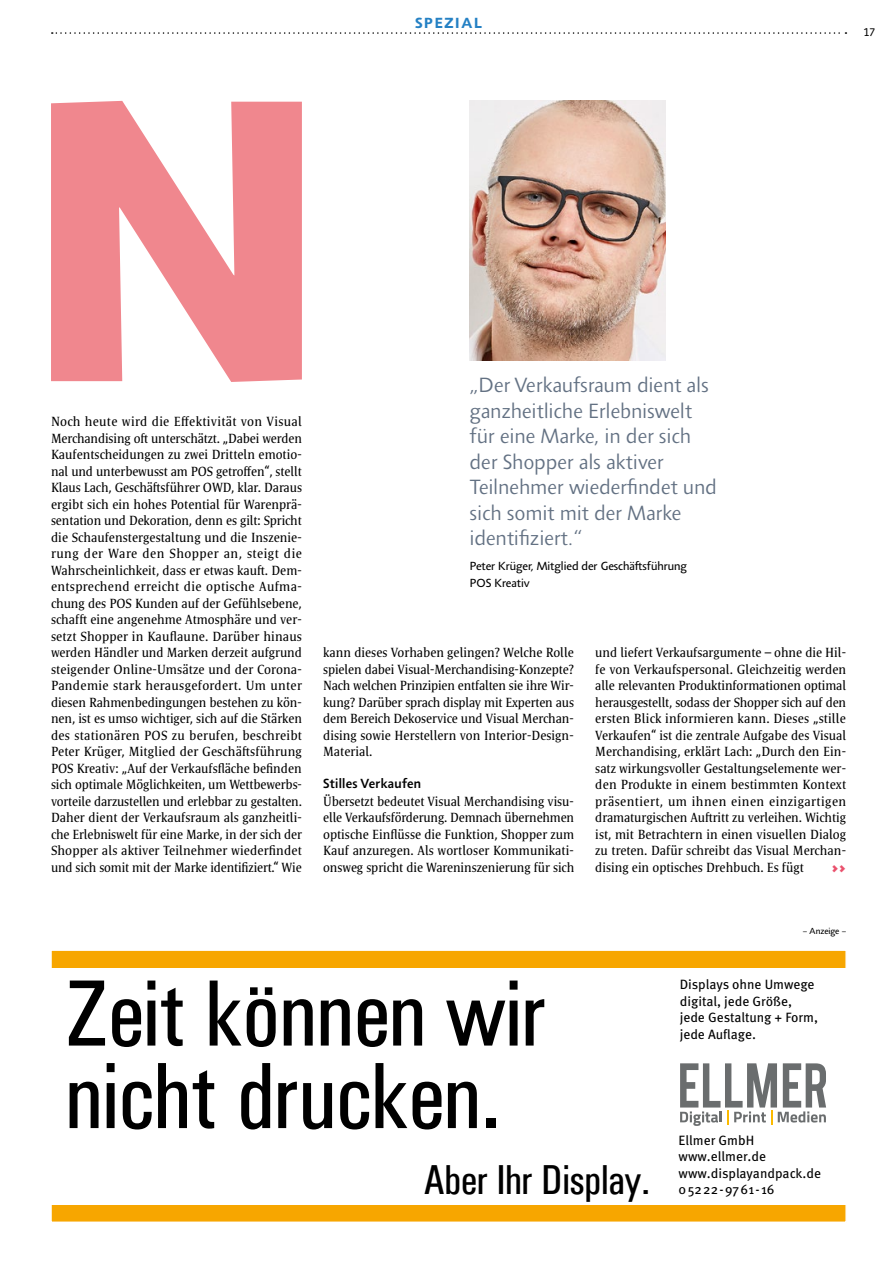
<style>
.page{position:relative;width:893px;height:1263px;background:#fff}
.page>*{position:absolute;margin:0;border:0;box-sizing:border-box;transform-origin:0 0}
.t1{font:94.5px/82.5px "Pt Utah Condensed";letter-spacing:-.015em;color:#000}
.t2{font:42px "Pt Utah Condensed";letter-spacing:-.015em;color:#000}
.t3{font:300 21px/25.5px "Agilita LT Pro";color:#637183}
.t4{font:700 15px "Agilita LT Pro";color:#2581c4}
.t5{font:13.5px/16.5px "Satero Serif LT Pro";color:#000;text-align:justify}
.t6{font:13.5px/16.5px "Meta OT";color:#000}
.t7{font:500 13.5px "Agilita LT Pro";letter-spacing:.02em;color:#000}
.t8{font:900 13.5px "Agilita LT Pro";color:#ea516d}
.t9{font:12px/16.5px "Agilita LT Pro";color:#000}
.t10{font:11.85px "Agilita LT Pro";color:#000}
.t11{font:9px "Agilita LT Pro";color:#000}
</style>
<div class="page">
<img style="left:470px;top:101px;width:195px;height:259px">
<svg style="left:51px;top:101px;width:251px;height:281px;fill:#f0878e"></svg>
<svg style="left:52px;top:32px;width:794px;height:2px"></svg>
<div style="left:51px;top:1205px;width:795px;height:17px;background:#f7a600"></div>
<svg style="left:680px;top:1063px;width:146px;height:63px"></svg>
<div style="left:51px;top:950px;width:795px;height:17px;background:#f7a600"></div>
<div style="left:50px;top:949px;width:797px;height:274px;border:2px solid #fff"></div>
<p class="t4" style="left:415px;top:12px;width:20px">SPEZIA</p>
<p class="t4" style="left:474px;top:12px;width:9px">L</p>
<p class="t10" style="left:864px;top:23px;width:13px">17</p>
<p class="t5" style="left:51px;top:413px;width:253px">Noch heute wird die Effektivität von Visual Merchandising oft unterschätzt. „Dabei werden Kaufentscheidungen zu zwei Dritteln emotio&shy;nal und unterbewusst am POS getroffen“, stellt Klaus Lach, Geschäftsführer OWD, klar. Daraus ergibt sich ein hohes Potential für Warenprä&shy;sentation und Dekoration, denn es gilt: Spricht die Schaufenstergestaltung und die Inszenie&shy;rung der Ware den Shopper an, steigt die Wahrscheinlichkeit, dass er etwas kauft. Dem&shy;entsprechend erreicht die optische Aufma&shy;chung des POS Kunden auf der Gefühlsebene, schafft eine angenehme Atmosphäre und ver&shy;setzt Shopper in Kauflaune. Darüber hinaus werden Händler und Marken derzeit aufgrund steigender Online-Umsätze und der Corona-Pandemie stark herausgefordert. Um unter diesen Rahmenbedingungen bestehen zu kön&shy;nen, ist es umso wichtiger, sich auf die Stärken des stationären POS zu berufen, beschreibt Peter Krüger, Mitglied der Geschäftsführung POS Kreativ: „Auf der Verkaufsfläche befinden sich optimale Möglichkeiten, um Wettbewerbs&shy;vorteile darzustellen und erlebbar zu gestalten.<br>Daher dient der Verkaufsraum als ganzheitli&shy;che Erlebniswelt für eine Marke, in der sich der Shopper als aktiver Teilnehmer wiederfindet und sich somit mit der Marke identifiziert.“ Wie</p>
<h3 class="t3" style="left:470px;top:372px;width:249px">„Der Verkaufsraum dient als ganzheitliche Erlebniswelt für eine Marke, in der sich der Shopper als aktiver<br>Teilnehmer wiederfindet und sich somit mit der Marke identifiziert.“</h3>
<p class="t9" style="left:470px;top:558px;width:219px">Peter Krüger, Mitglied der Geschäftsführung<br>POS Kreativ</p>
<p class="t5" style="left:323px;top:644px;width:252px">kann dieses Vorhaben gelingen? Welche Rolle spielen dabei Visual-Merchandising-Konzepte?<br>Nach welchen Prinzipien entfalten sie ihre Wir&shy;kung? Darüber sprach display mit Experten aus dem Bereich Dekoservice und Visual Merchan&shy;dising sowie Herstellern von Interior-Design-Material.</p>
<p class="t7" style="left:323px;top:774px;width:99px">Stilles Verkaufen</p>
<p class="t5" style="left:323px;top:793px;width:253px">Übersetzt bedeutet Visual Merchandising visu&shy;elle Verkaufsförderung. Demnach übernehmen optische Einflüsse die Funktion, Shopper zum Kauf anzuregen. Als wortloser Kommunikati&shy;onsweg spricht die Wareninszenierung für sich</p>
<p class="t5" style="left:595px;top:644px;width:253px">und liefert Verkaufsargumente – ohne die Hil&shy;fe von Verkaufspersonal. Gleichzeitig werden alle relevanten Produktinformationen optimal herausgestellt, sodass der Shopper sich auf den ersten Blick informieren kann. Dieses „stille Verkaufen“ ist die zentrale Aufgabe des Visual Merchandising, erklärt Lach: „Durch den Ein&shy;satz wirkungsvoller Gestaltungselemente wer&shy;den Produkte in einem bestimmten Kontext präsentiert, um ihnen einen einzigartigen dramaturgischen Auftritt zu verleihen. Wichtig ist, mit Betrachtern in einen visuellen Dialog zu treten. Dafür schreibt das Visual Merchan&shy;dising ein optisches Drehbuch. Es fügt</p>
<p class="t8" style="left:831px;top:856px;width:17px">&gt;&gt;</p>
<p class="t11" style="left:803px;top:924px;width:45px">– Anzeige –</p>
<h1 class="t1" style="left:65px;top:973px;width:484px">Zeit können wir nicht drucken.</h1>
<p class="t6" style="left:680px;top:977px;width:140px">Displays ohne Umwege digital, jede Größe, jede Gestaltung + Form, jede Auflage.</p>
<p class="t6" style="left:679px;top:1132px;width:144px">Ellmer GmbH www.ellmer.de www.displayandpack.de</p>
<h2 class="t2" style="left:423px;top:1156px;width:229px">Aber Ihr Display.</h2>
<p class="t6" style="left:679px;top:1182px;width:98px">05222-9761-16</p>
</div>
